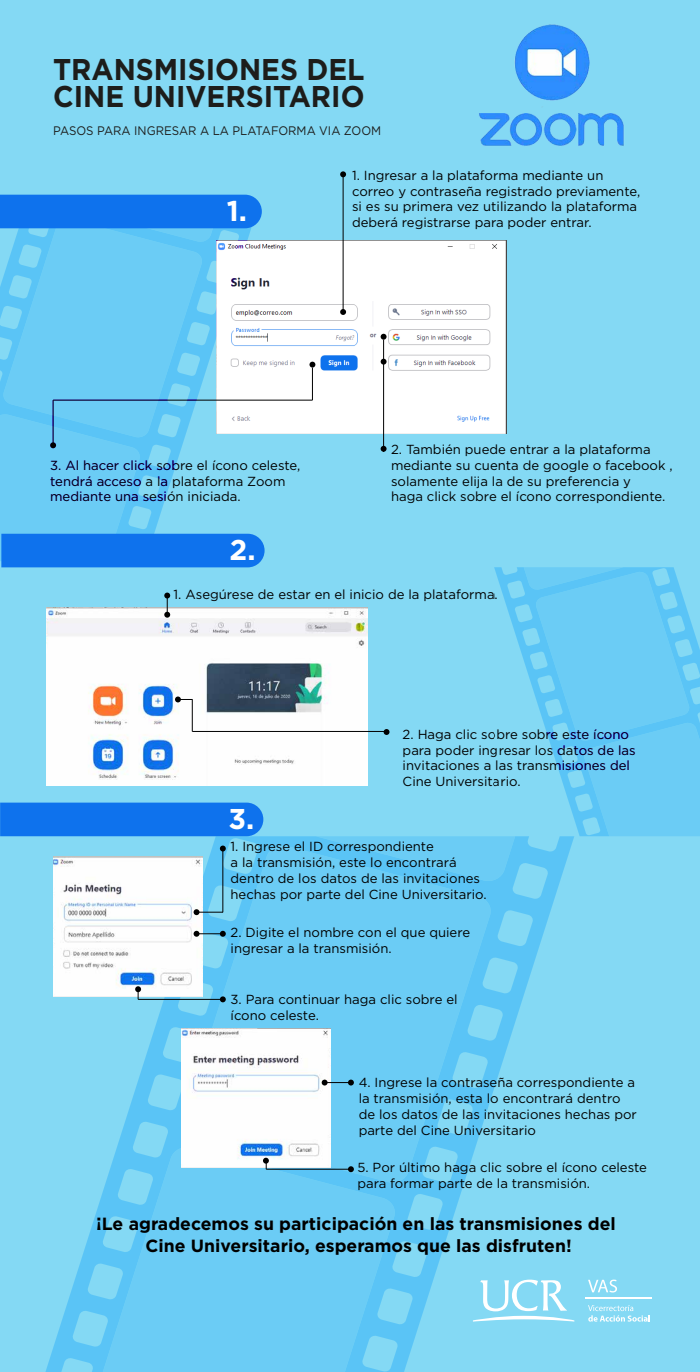
<style>
.page{position:relative;width:700px;height:1372px;background:#fff}
.page>*{position:absolute;margin:0;border:0;box-sizing:border-box;transform-origin:0 0}
.t1{font:700 30.01px/27.1px "Gotham Pro";color:#1d1d1b;scale:.94 1}
.t2{font:700 28.61px "Gotham Pro";color:#fff}
.t3{font:700 17.59px/21.2px "Gotham Pro";color:#000;text-align:center}
.t4{font:13.12px/15.8px "Gotham Pro";color:#000}
.t5{font:12.34px "Gotham Pro";color:#1d1d1b;scale:.94 1}
</style>
<div class="page">
<div style="left:0;top:0;width:700px;height:1371px;background:#84d9f4"></div>
<svg style="left:45px;top:836px;width:529px;height:535px"></svg>
<svg style="left:102px;top:1145px;width:295px;height:226px;background:#6acbf5"></svg>
<svg style="left:183px;top:843px;width:310px;height:340px;background:#6acbf4"></svg>
<svg style="left:316px;top:836px;width:199px;height:46px;background:#66c9f5"></svg>
<hr style="left:586px;top:1297px;width:66px;height:1px;background:#fff">
<svg style="left:588px;top:1279px;width:29px;height:13px"></svg>
<svg style="left:588px;top:1305px;width:62px;height:16px"></svg>
<svg style="left:473px;top:1279px;width:101px;height:42px"></svg>
<img style="left:479px;top:113px;width:145px;height:33px">
<img style="left:514px;top:24px;width:76px;height:77px">
<img style="left:256px;top:240px;width:250px;height:193px">
<svg style="left:340px;top:309px;width:6px;height:6px"></svg>
<svg style="left:381px;top:334px;width:6px;height:5px"></svg>
<svg style="left:381px;top:446px;width:6px;height:5px"></svg>
<svg style="left:381px;top:358px;width:6px;height:6px"></svg>
<svg style="left:340px;top:171px;width:6px;height:6px"></svg>
<hr style="left:343px;top:174px;width:1px;height:138px;background:#000">
<hr style="left:383px;top:339px;width:1px;height:113px;background:#000">
<svg style="left:309px;top:361px;width:6px;height:6px"></svg>
<hr style="left:312px;top:367px;width:1px;height:33px;background:#000">
<img style="left:46px;top:607px;width:321px;height:178px">
<svg style="left:384px;top:729px;width:6px;height:5px"></svg>
<svg style="left:164px;top:592px;width:6px;height:25px"></svg>
<hr style="left:192px;top:699px;width:1px;height:32px;background:#000">
<svg style="left:175px;top:696px;width:18px;height:6px"></svg>
<img style="left:53px;top:856px;width:150px;height:139px">
<img style="left:182px;top:1028px;width:149px;height:139px">
<svg style="left:220px;top:845px;width:6px;height:6px"></svg>
<hr style="left:222px;top:848px;width:1px;height:64px;background:#000">
<svg style="left:194px;top:909px;width:29px;height:6px"></svg>
<svg style="left:194px;top:930px;width:32px;height:6px"></svg>
<svg style="left:322px;top:1079px;width:32px;height:6px"></svg>
<svg style="left:220px;top:996px;width:6px;height:6px"></svg>
<hr style="left:138px;top:998px;width:85px;height:1px;background:#000">
<svg style="left:348px;top:1165px;width:6px;height:6px"></svg>
<hr style="left:266px;top:1168px;width:85px;height:1px;background:#000">
<div style="left:0;top:802px;width:263px;height:34px;background:#0e72ed"></div>
<svg style="left:135px;top:986px;width:6px;height:13px"></svg>
<svg style="left:263px;top:1157px;width:6px;height:11px"></svg>
<hr style="left:53px;top:399px;width:259px;height:1px;background:#000">
<hr style="left:192px;top:731px;width:195px;height:1px;background:#000">
<svg style="left:0;top:243px;width:256px;height:170px;background:#cfe9f5"></svg>
<svg style="left:2px;top:243px;width:201px;height:170px;background:#69caf3"></svg>
<svg style="left:494px;top:567px;width:30px;height:93px"></svg>
<svg style="left:524px;top:567px;width:176px;height:269px"></svg>
<svg style="left:0;top:195px;width:262px;height:48px;background:#2c8eef"></svg>
<svg style="left:0;top:413px;width:265px;height:154px"></svg>
<h1 class="t1" style="left:53px;top:55px;width:333px">TRANSMISIONES DEL<br>CINE UNIVERSITARIO</h1>
<p class="t5" style="left:53px;top:123px;width:351px">PASOS PARA INGRESAR A LA PLATAFORMA VIA ZOOM</p>
<h2 class="t2" style="left:227px;top:194px;width:22px">1.</h2>
<p class="t4" style="left:352px;top:167px;width:290px">1. Ingresar a la plataforma mediante un correo y contraseña registrado previamente, si es su primera vez utilizando la plataforma deberá registrarse para poder entrar.</p>
<p class="t4" style="left:50px;top:457px;width:252px">3. Al hacer click sobre el ícono celeste, tendrá acceso a la plataforma Zoom mediante una sesión iniciada.</p>
<h2 class="t2" style="left:230px;top:533px;width:28px">2.</h2>
<p class="t4" style="left:391px;top:441px;width:283px">2. También puede entrar a la plataforma mediante su cuenta de google o facebook , solamente elija la de su preferencia y<br>haga click sobre el ícono correspondiente.</p>
<p class="t4" style="left:174px;top:586px;width:326px">1. Asegúrese de estar en el inicio de la plataforma.</p>
<h2 class="t2" style="left:228px;top:801px;width:27px">3.</h2>
<p class="t4" style="left:403px;top:726px;width:234px">2. Haga clic sobre sobre este ícono para poder ingresar los datos de las invitaciones a las transmisiones del<br>Cine Universitario.</p>
<p class="t4" style="left:231px;top:838px;width:258px">1. Ingrese el ID correspondiente<br>a la transmisión, este lo encontrará dentro de los datos de las invitaciones hechas por parte del Cine Universitario.</p>
<p class="t4" style="left:231px;top:924px;width:241px">2. Digite el nombre con el que quiere ingresar a la transmisión.</p>
<p class="t4" style="left:231px;top:991px;width:229px">3. Para continuar haga clic sobre el ícono celeste.</p>
<p class="t4" style="left:359px;top:1074px;width:280px">4. Ingrese la contraseña correspondiente a la transmisión, esta lo encontrará dentro de los datos de las invitaciones hechas por parte del Cine Universitario</p>
<p class="t4" style="left:357px;top:1159px;width:291px">5. Por último haga clic sobre el ícono celeste para formar parte de la transmisión.</p>
<h3 class="t3" style="left:96px;top:1212px;width:521px">¡Le agradecemos su participación en las transmisiones del<br>Cine Universitario, esperamos que las disfruten!</h3>
</div>
